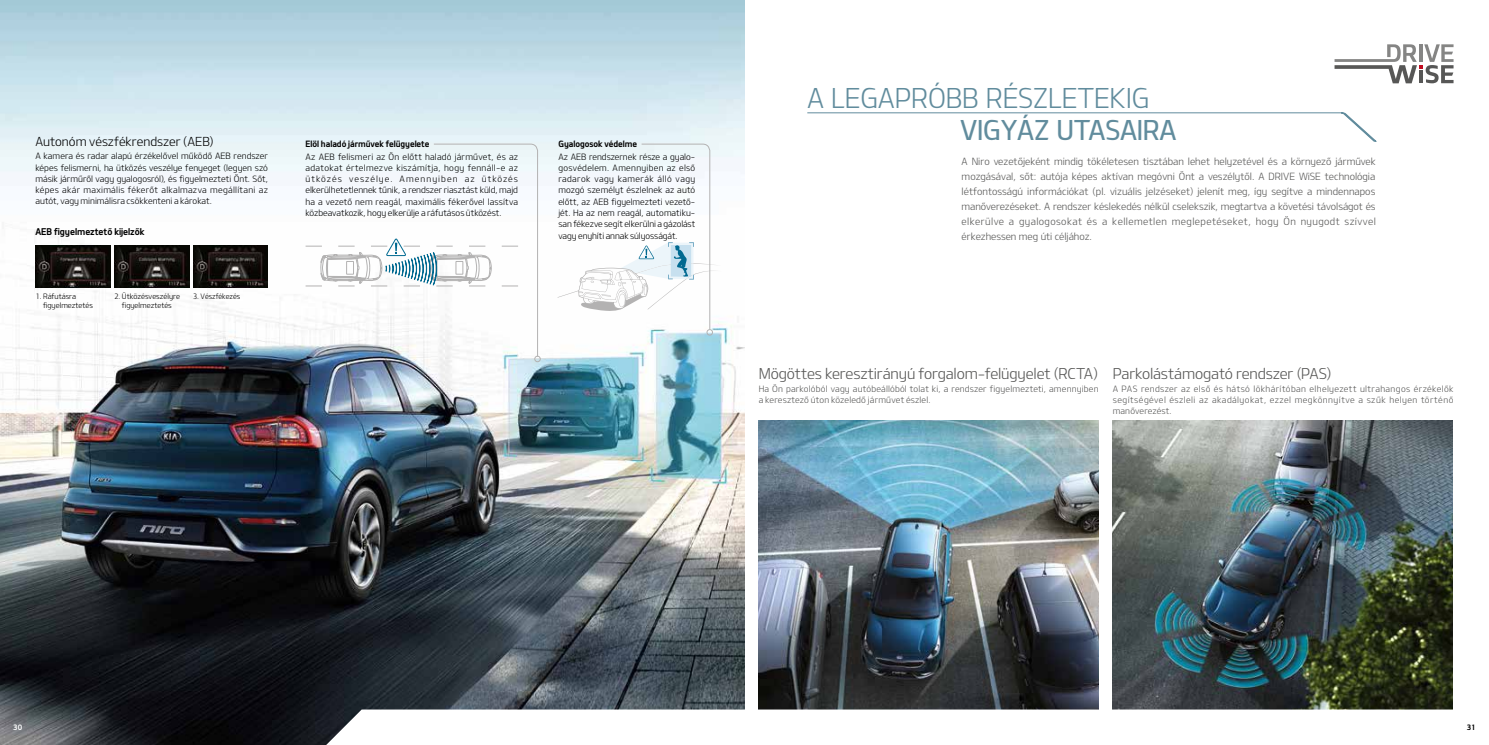
<style>
.page{position:relative;width:1489px;height:745px;background:#fff}
.page>*{position:absolute;margin:0;border:0;box-sizing:border-box;transform-origin:0 0}
.t1{font:27.5px "Design KOTFL";letter-spacing:-.01em;color:#618c9d;scale:.95 1}
.t2{font:27.5px "Design KOTFM";letter-spacing:-.01em;color:#618c9d;scale:.95 1}
.t3{font:15px "Design KOTFL";letter-spacing:-.01em;color:#575756;scale:.95 1}
.t4{font:12.5px "Design KOTFL";color:#000;scale:.95 1}
.t5{font:10px/15px "Design KOTFL";letter-spacing:-.005em;color:#575756;text-align:justify;scale:.94 1}
.t6{font:9.38px "Design KOTFB";letter-spacing:-.005em;color:#000;scale:.95 1}
.t7{font:8.75px/11.2px "Design KOTFL";letter-spacing:-.005em;color:#000;text-align:justify;scale:.95 1}
.t8{font:8.75px/11.2px "Design KOTFL";letter-spacing:.02em;color:#575756;text-align:justify;scale:.95 1}
.t9{font:8.75px/11.2px "Design KOTFL";letter-spacing:-.005em;color:#000;text-align:justify;scale:.94 1}
.t10{font:8.75px "Design KOTFB";letter-spacing:-.005em;color:#000;scale:.95 1}
.t11{font:7.5px/9px "Design KOTFL";letter-spacing:-.005em;color:#000;scale:.95 1}
.t12{font:7.5px "Design KOTFL";letter-spacing:-.005em;color:#000;scale:.91 1}
.t13{font:7.5px "Design KOTFB";color:#fff}
.t14{font:7.5px "Design KOTFB";color:#000}
</style>
<div class="page">
<img style="left:1112px;top:420px;width:340px;height:289px">
<img style="left:758px;top:420px;width:340px;height:289px">
<img style="left:0;top:0;width:744px;height:744px">
<svg style="left:326px;top:709px;width:1127px;height:35px"></svg>
<svg style="left:1334px;top:44px;width:119px;height:39px"></svg>
<svg style="left:807px;top:112px;width:569px;height:30px"></svg>
<img style="left:35px;top:245px;width:75px;height:43px">
<img style="left:114px;top:245px;width:75px;height:43px">
<img style="left:193px;top:245px;width:75px;height:43px">
<svg style="left:305px;top:143px;width:233px;height:214px"></svg>
<svg style="left:557px;top:143px;width:173px;height:187px"></svg>
<div style="left:534px;top:355px;width:6px;height:7px;border:1px solid #b3b2b2;border-radius:50%"></div>
<div style="left:706px;top:329px;width:7px;height:6px;border:1px solid #b3b2b2;border-radius:50%"></div>
<h3 class="t4" style="left:35px;top:134px;width:189px">Autonóm vészfékrendszer (AEB)</h3>
<p class="t7" style="left:35px;top:150px;width:246px">A kamera és radar alapú érzékelővel működő AEB rendszer képes felismerni, ha ütközés veszélye fenyeget (legyen szó másik járműről vagy gyalogosról), és figyelmezteti Önt. Sőt, képes akár maximális fékerőt alkalmazva megállítani az autót, vagy minimálisra csökkenteni a károkat.</p>
<p class="t6" style="left:35px;top:225px;width:116px">AEB figyelmeztető kijelzők</p>
<p class="t11" style="left:43px;top:291px;width:54px;text-indent:-8px">1. Ráfutásra figyelmeztetés</p>
<p class="t11" style="left:114px;top:291px;width:71px;text-align:center">2. Ütközésveszélyre figyelmeztetés</p>
<p class="t12" style="left:193px;top:291px;width:53px">3. Vészfékezés</p>
<p class="t10" style="left:305px;top:138px;width:132px">Elöl haladó járművek felügyelete</p>
<p class="t7" style="left:305px;top:150px;width:225px">Az AEB felismeri az Ön előtt haladó járművet, és az adatokat értelmezve kiszámítja, hogy fennáll-e az ütközés veszélye. Amennyiben az ütközés elkerülhetetlennek tűnik, a rendszer riasztást küld, majd ha a vezető nem reagál, maximális fékerővel lassítva közbeavatkozik, hogy elkerülje a ráfutásos ütközést.</p>
<p class="t10" style="left:558px;top:138px;width:84px">Gyalogosok védelme</p>
<p class="t9" style="left:558px;top:150px;width:147px">Az AEB rendszernek része a gyalo&shy;gosvédelem. Amennyiben az első radarok vagy kamerák álló vagy mozgó személyt észlelnek az autó előtt, az AEB figyelmezteti vezető&shy;jét. Ha az nem reagál, automatiku&shy;san fékezve segít elkerülni a gázolást vagy enyhíti annak súlyosságát.</p>
<h1 class="t1" style="left:807px;top:80px;width:362px">A LEGAPRÓBB RÉSZLETEKIG</h1>
<h1 class="t2" style="left:960px;top:112px;width:229px">VIGYÁZ UTASAIRA</h1>
<p class="t5" style="left:961px;top:154px;width:442px">A Niro vezetőjeként mindig tökéletesen tisztában lehet helyzetével és a környező járművek mozgásával, sőt: autója képes aktívan megóvni Önt a veszélytől. A DRIVE WiSE technológia létfontosságú információkat (pl. vizuális jelzéseket) jelenít meg, így segítve a mindennapos manőverezéseket. A rendszer késlekedés nélkül cselekszik, megtartva a követési távolságot és elkerülve a gyalogosokat és a kellemetlen meglepetéseket, hogy Ön nyugodt szívvel érkezhessen meg úti céljához.</p>
<h2 class="t3" style="left:758px;top:363px;width:359px">Mögöttes keresztirányú forgalom-felügyelet (RCTA)</h2>
<p class="t8" style="left:758px;top:382px;width:359px">Ha Ön parkolóból vagy autóbeállóból tolat ki, a rendszer figyelmezteti, amennyiben a keresztező úton közeledő járművet észlel.</p>
<h2 class="t3" style="left:1112px;top:363px;width:232px">Parkolástámogató rendszer (PAS)</h2>
<p class="t8" style="left:1112px;top:382px;width:360px">A PAS rendszer az első és hátsó lökhárítóban elhelyezett ultrahangos érzékelők segítségével észleli az akadályokat, ezzel megkönnyítve a szűk helyen történő manőverezést.</p>
<p class="t13" style="left:13px;top:721px;width:10px">30</p>
<p class="t14" style="left:1466px;top:721px;width:10px">31</p>
</div>
